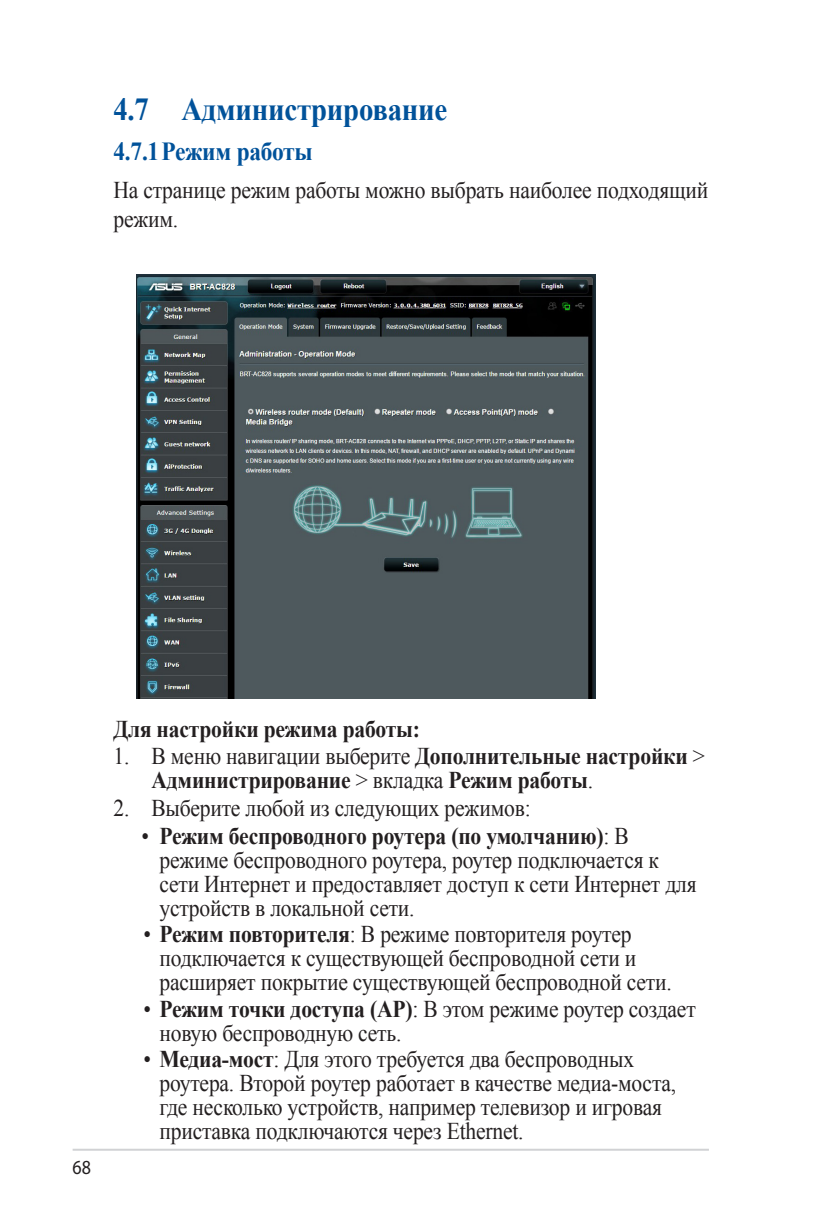
<style>
.page{position:relative;width:828px;height:1231px;background:#fff}
.page>*{position:absolute;margin:0;border:0;box-sizing:border-box;transform-origin:0 0}
.t1{font:700 32px "Times New Roman";letter-spacing:-.01em;color:#01529a;scale:.9 1}
.t2{font:700 26px "Times New Roman";letter-spacing:-.01em;color:#01529a;scale:.9 1}
.t3{font:24px/24px "Times New Roman";letter-spacing:-.01em;color:#231f20;scale:.9 1}
.t4{font:700 24px/24px "Times New Roman";letter-spacing:-.01em;color:#231f20;scale:.9 1}
.t5{font:20px "Myriad";color:#231f20;scale:.9 1}
.s1{font-weight:400}
.s2{font-weight:700}
</style>
<div class="page">
<hr style="left:73px;top:1148px;width:636px;height:2px;background:#d1d2d4">
<img style="left:136px;top:275px;width:459px;height:423px">
<h1 class="t1" style="left:113px;top:87px;width:372px">4.7 Администрирование</h1>
<p class="t2" style="left:113px;top:133px;width:223px">4.7.1Режим работы</p>
<p class="t3" style="left:113px;top:175px;width:662px;line-height:28.8px">На странице режим работы можно выбрать наиболее подходящий режим.</p>
<p class="t5" style="left:73px;top:1157px;width:22px">68</p>
<p class="t4" style="left:113px;top:716px;width:342px">Для настройки режима работы:</p>
<p class="t4" style="left:151px;top:743px;width:616px;text-indent:-38px"><span class="s1">1. В меню навигации выберите</span> Дополнительные настройки <span class="s1">&gt;<br></span>Администрирование <span class="s1">&gt; вкладка</span> Режим работы<span class="s1">.</span></p>
<p class="t3" style="left:113px;top:795px;width:465px">2. Выберите любой из следующих режимов:</p>
<p class="t3" style="left:159px;top:823px;width:598px;text-indent:-18px">• <span class="s2">Режим беспроводного роутера (по умолчанию)</span>: В режиме беспроводного роутера, роутер подключается к сети Интернет и предоставляет доступ к сети Интернет для устройств в локальной сети.</p>
<p class="t3" style="left:159px;top:921px;width:571px;text-indent:-16px">• <span class="s2">Режим повторителя</span>: В режиме повторителя роутер подключается к существующей беспроводной сети и расширяет покрытие существующей беспроводной сети.</p>
<p class="t3" style="left:159px;top:996px;width:597px;text-indent:-16px">• <span class="s2">Режим точки доступа (AP)</span>: В этом режиме роутер создает новую беспроводную сеть.</p>
<p class="t3" style="left:159px;top:1046px;width:576px;text-indent:-16px">• <span class="s2">Медиа-мост</span>: Для этого требуется два беспроводных роутера. Второй роутер работает в качестве медиа-моста, где несколько устройств, например телевизор и игровая приставка подключаются через Ethernet.</p>
</div>
